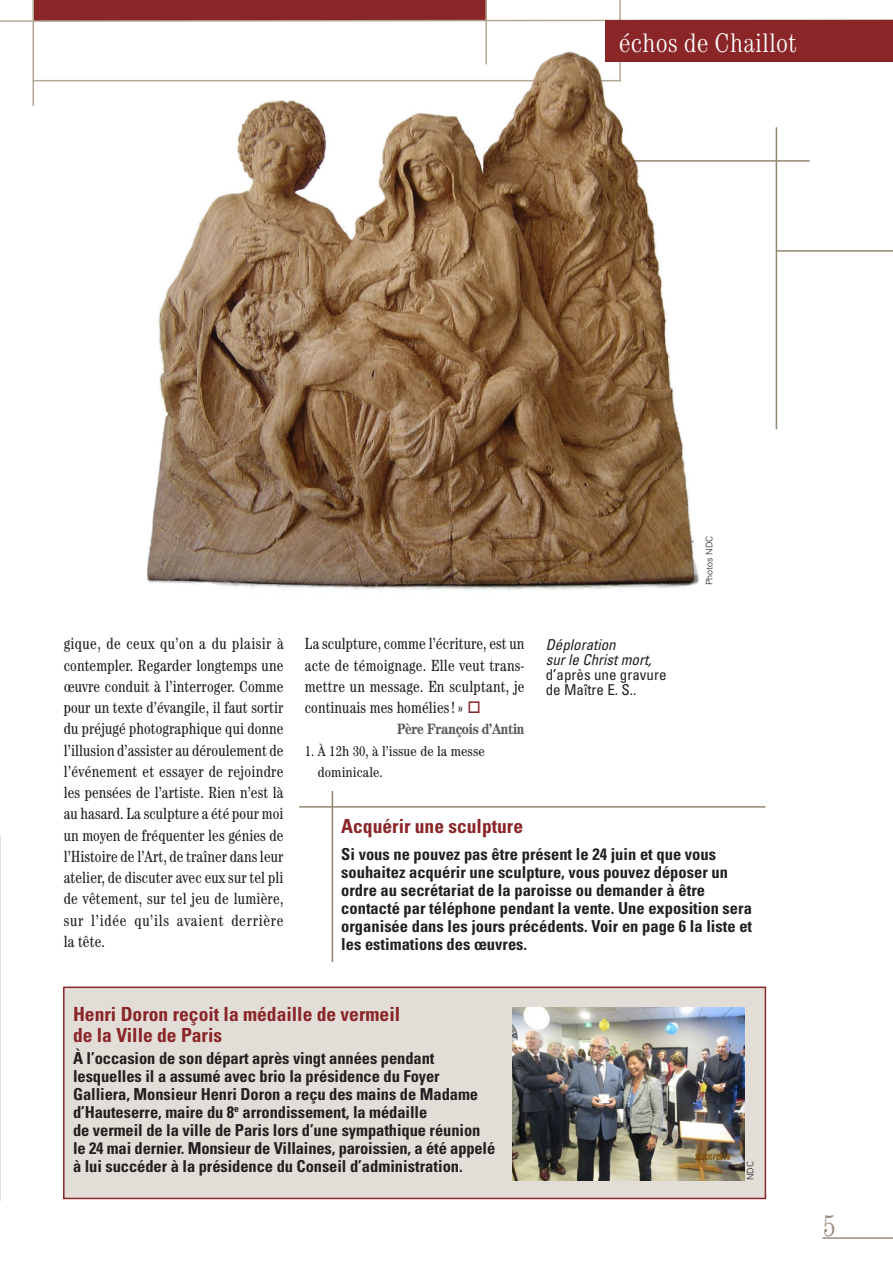
<style>
.page{position:relative;width:893px;height:1263px;background:#fff}
.page>*{position:absolute;margin:0;border:0;box-sizing:border-box;transform-origin:0 0}
.t1{font:300 condensed 30px "Century";color:#998b7d}
.t2{font:300 condensed 27px "Century";color:#fff}
.t3{font:700 condensed 19.5px/21px "Univers";color:#8a2528}
.t4{font:700 condensed 16.5px/18px "Univers";letter-spacing:-.005em;color:#231f20}
.t5{font:condensed 16.2px/21.3px "Century";letter-spacing:.02em;color:#231f20;text-align:justify;scale:.93 1}
.t6{font:condensed 15px/15px "Univers";color:#231f20}
.t7{font:italic condensed 15px/15px "Univers";color:#231f20}
.t8{font:700 condensed 15px "Century";letter-spacing:-.015em;color:#57585a}
.t9{font:condensed 14.25px/21.3px "Century";letter-spacing:.01em;color:#231f20}
.t10{font:300 9px "Univers";color:#231f20}
.s1{color:#8a2528}
</style>
<div class="page">
<div style="left:33px;top:0;width:453px;height:21px;background:#8a2528"></div>
<hr style="left:822px;top:1237px;width:71px;height:2px;background:#998b7d">
<hr style="left:619px;top:0;width:2px;height:81px;background:#b2a794">
<hr style="left:33px;top:0;width:1px;height:106px;background:#b2a794">
<hr style="left:485px;top:0;width:2px;height:64px;background:#b2a794">
<hr style="left:33px;top:80px;width:588px;height:1px;background:#b2a794">
<svg style="left:0;top:19px;width:893px;height:4px"></svg>
<hr style="left:776px;top:250px;width:117px;height:2px;background:#938671">
<hr style="left:631px;top:160px;width:179px;height:2px;background:#938671">
<img style="left:66px;top:35px;width:717px;height:556px">
<hr style="left:332px;top:791px;width:1px;height:171px;background:#938671">
<hr style="left:299px;top:806px;width:466px;height:2px;background:#938671">
<div style="left:64px;top:987px;width:701px;height:211px;background:#e2ddd7"></div>
<div style="left:63px;top:986px;width:703px;height:213px;border:2px solid #8a2528"></div>
<div style="left:606px;top:21px;width:287px;height:41px;background:#8a2528"></div>
<img style="left:513px;top:1007px;width:231px;height:174px">
<h2 class="t2" style="left:619px;top:27px;width:179px">échos de Chaillot</h2>
<h2 class="t2" style="left:619px;top:27px;width:97px">Rubrique</h2>
<p class="t10" style="left:704px;top:585px;width:51px;rotate:-90deg">Photos NDC</p>
<p class="t5" style="left:64px;top:633px;width:238px">gique, de ceux qu’on a du plaisir à contempler. Regarder longtemps une œuvre conduit à l’interroger. Comme pour un texte d’évangile, il faut sortir du préjugé photographique qui donne l’illusion d’assister au déroulement de l’événement et essayer de rejoindre les pensées de l’artiste. Rien n’est là au hasard. La sculpture a été pour moi un moyen de fréquenter les génies de l’Histoire de l’Art, de traîner dans leur atelier, de discuter avec eux sur tel pli de vêtement, sur tel jeu de lumière, sur l’idée qu’ils avaient derrière la tête.</p>
<p class="t5" style="left:305px;top:633px;width:238px">La sculpture, comme l’écriture, est un acte de témoignage. Elle veut trans&shy;mettre un message. En sculptant, je continuais mes homélies! » <span class="s1">□</span></p>
<p class="t7" style="left:546px;top:637px;width:107px">Déploration<br>sur le Christ mort,</p>
<p class="t6" style="left:546px;top:667px;width:122px">d’après une gravure de Maître E. S..</p>
<p class="t8" style="left:397px;top:720px;width:129px">Père François d’Antin</p>
<p class="t9" style="left:318px;top:740px;width:168px;text-indent:-13px">1. À 12h 30, à l’issue de la messe dominicale.</p>
<p class="t3" style="left:341px;top:816px;width:183px">Acquérir une sculpture</p>
<p class="t4" style="left:341px;top:845px;width:412px">Si vous ne pouvez pas être présent le 24 juin et que vous souhaitez acquérir une sculpture, vous pouvez déposer un ordre au secrétariat de la paroisse ou demander à être contacté par téléphone pendant la vente. Une exposition sera organisée dans les jours précédents. Voir en page 6 la liste et les estimations des œuvres.</p>
<p class="t3" style="left:73px;top:1003px;width:329px">Henri Doron reçoit la médaille de vermeil de la Ville de Paris</p>
<p class="t4" style="left:73px;top:1049px;width:424px">À l’occasion de son départ après vingt années pendant lesquelles il a assumé avec brio la présidence du Foyer Galliera, Monsieur Henri Doron a reçu des mains de Madame d’Hauteserre, maire du 8<sup>e</sup> arrondissement, la médaille<br>de vermeil de la ville de Paris lors d’une sympathique réunion le 24 mai dernier. Monsieur de Villaines, paroissien, a été appelé à lui succéder à la présidence du Conseil d’administration.</p>
<p class="t10" style="left:745px;top:1180px;width:20px;rotate:-90deg">NDC</p>
<h1 class="t1" style="left:822px;top:1208px;width:15px">5</h1>
</div>
